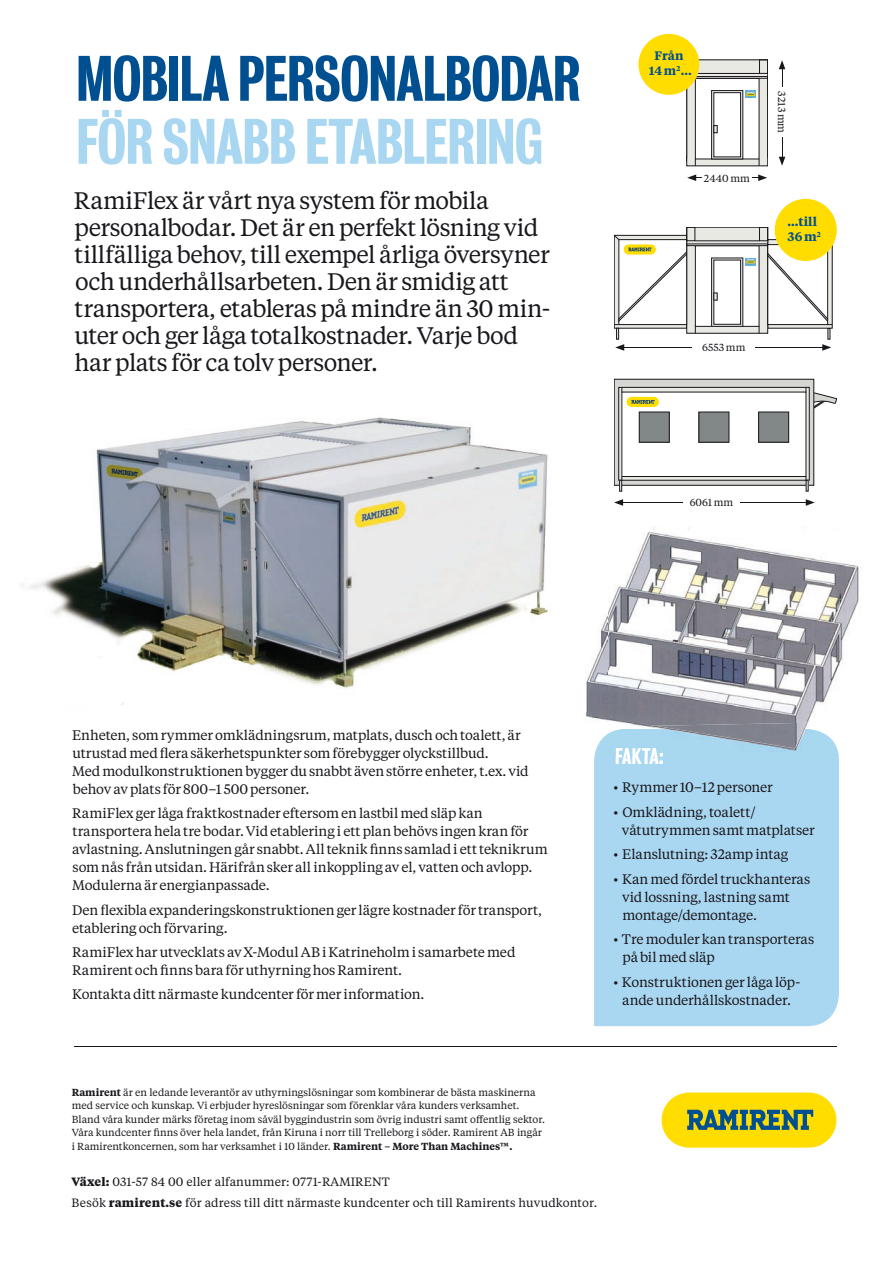
<style>
.page{position:relative;width:893px;height:1263px;background:#fff}
.page>*{position:absolute;margin:0;border:0;box-sizing:border-box;transform-origin:0 0}
.t1{font:500 58.5px "Bureau Grot Cond";letter-spacing:-.025em;color:#005091}
.t2{font:500 58.5px "Bureau Grot Cond";letter-spacing:-.025em;color:#a9d7f1}
.t3{font:23.85px/27px "Tiempos Text";letter-spacing:-.02em;color:#1a171c}
.t4{font:500 20.7px "Bureau Grot Cond";letter-spacing:-.02em;color:#fff}
.t5{font:13.65px/18px "Tiempos Text";letter-spacing:-.005em;color:#1a171c}
.t6{font:600 12.45px/14.9px "Tiempos Text";letter-spacing:.005em;color:#005091}
.t7{font:600 12.15px/14.7px "Tiempos Text";color:#005091;text-align:center}
.t8{font:12px/21px "Tiempos Text";letter-spacing:.01em;color:#1a171c}
.t9{font:10.2px/13.5px "Tiempos Text";color:#1a171c}
.s1{font-weight:600}
.s2{font-weight:700}
</style>
<div class="page">
<div style="left:594px;top:756px;width:245px;height:270px;background:#a9d7f1"></div>
<hr style="left:75px;top:1046px;width:762px;height:1px;background:#1a171c">
<div style="left:662px;top:1092px;width:174px;height:55px;background:#fd0;border-radius:28px"></div>
<svg style="left:687px;top:1110px;width:126px;height:20px"></svg>
<svg style="left:616px;top:381px;width:196px;height:102px;background:#bdbdba"></svg>
<div style="left:614px;top:379px;width:200px;height:106px;border:1px solid #1a171c"></div>
<svg style="left:621px;top:389px;width:186px;height:89px"></svg>
<div style="left:619px;top:387px;width:190px;height:93px;border:1px solid #1a171c"></div>
<div style="left:622px;top:392px;width:184px;height:84px;background:#fff"></div>
<div style="left:622px;top:392px;width:184px;height:85px;border:1px solid #1a171c"></div>
<svg style="left:806px;top:387px;width:31px;height:22px"></svg>
<svg style="left:619px;top:477px;width:4px;height:14px"></svg>
<svg style="left:806px;top:477px;width:2px;height:14px"></svg>
<div style="left:639px;top:412px;width:30px;height:30px;background:#828787"></div>
<div style="left:639px;top:412px;width:30px;height:30px;border:1px solid #1a171c"></div>
<div style="left:699px;top:412px;width:30px;height:30px;background:#828787"></div>
<div style="left:699px;top:412px;width:30px;height:30px;border:1px solid #1a171c"></div>
<div style="left:759px;top:412px;width:30px;height:30px;background:#828787"></div>
<div style="left:758px;top:412px;width:31px;height:30px;border:1px solid #1a171c"></div>
<div style="left:627px;top:397px;width:32px;height:10px;background:#fd0;border-radius:5px"></div>
<svg style="left:631px;top:400px;width:24px;height:4px"></svg>
<svg style="left:687px;top:60px;width:81px;height:106px"></svg>
<hr style="left:694px;top:178px;width:67px;height:1px;background:#1a171c">
<svg style="left:687px;top:174px;width:9px;height:7px"></svg>
<svg style="left:758px;top:174px;width:9px;height:7px"></svg>
<hr style="left:782px;top:67px;width:1px;height:92px;background:#1a171c">
<svg style="left:779px;top:60px;width:6px;height:9px"></svg>
<svg style="left:779px;top:157px;width:6px;height:9px"></svg>
<hr style="left:621px;top:502px;width:187px;height:1px;background:#1a171c">
<svg style="left:614px;top:499px;width:9px;height:7px"></svg>
<svg style="left:806px;top:499px;width:9px;height:7px"></svg>
<svg style="left:614px;top:227px;width:218px;height:124px"></svg>
<div style="left:702px;top:174px;width:49px;height:18px;background:#fff"></div>
<div style="left:773px;top:88px;width:13px;height:49px;background:#fff"></div>
<div style="left:683px;top:498px;width:57px;height:17px;background:#fff"></div>
<div style="left:693px;top:343px;width:62px;height:14px;background:#fff"></div>
<div style="left:638px;top:34px;width:61px;height:61px;background:#fd0;border-radius:50%"></div>
<div style="left:775px;top:199px;width:62px;height:62px;background:#fd0;border-radius:50%"></div>
<img style="left:21px;top:417px;width:527px;height:288px">
<img style="left:585px;top:527px;width:275px;height:201px">
<img style="left:594px;top:729px;width:245px;height:27px">
<img style="left:651px;top:722px;width:157px;height:28px">
<img style="left:616px;top:748px;width:47px;height:8px">
<img style="left:585px;top:527px;width:23px;height:185px">
<h1 class="t1" style="left:76px;top:45px;width:507px">MOBILA PERSONALBODAR</h1>
<h1 class="t2" style="left:76px;top:108px;width:469px">FÖR SNABB ETABLERING</h1>
<p class="t3" style="left:74px;top:186px;width:478px">RamiFlex är vårt nya system för mobila personalbodar. Det är en perfekt lösning vid tillfälliga behov, till exempel årliga översyner och underhållsarbeten. Den är smidig att transportera, etableras på mindre än 30 min&shy;uter och ger låga totalkostnader. Varje bod har plats för ca tolv personer.</p>
<p class="t7" style="left:649px;top:48px;width:44px">Från<br>14 m<sup>2</sup>...</p>
<p class="t9" style="left:704px;top:171px;width:47px">2440 mm</p>
<p class="t9" style="left:789px;top:91px;width:43px;rotate:90deg">3213 mm</p>
<p class="t6" style="left:787px;top:214px;width:35px">...till<br>36 m<sup>2</sup></p>
<p class="t9" style="left:702px;top:340px;width:45px">6553 mm</p>
<p class="t9" style="left:690px;top:495px;width:45px">6061 mm</p>
<p class="t5" style="left:72px;top:725px;width:458px">Enheten, som rymmer omklädningsrum, matplats, dusch och toalett, är utrustad med flera säkerhetspunkter som förebygger olyckstillbud.<br>Med modulkonstruktionen bygger du snabbt även större enheter, t.ex. vid behov av plats för 800–1 500 personer.</p>
<p class="t5" style="left:72px;top:803px;width:477px">RamiFlex ger låga fraktkostnader eftersom en lastbil med släp kan transportera hela tre bodar. Vid etablering i ett plan behövs ingen kran för avlastning. Anslutningen går snabbt. All teknik finns samlad i ett teknikrum som nås från utsidan. Härifrån sker all inkoppling av el, vatten och avlopp.<br>Modulerna är energianpassade.</p>
<p class="t5" style="left:72px;top:900px;width:471px">Den flexibla expanderingskonstruktionen ger lägre kostnader för transport, etablering och förvaring.</p>
<p class="t5" style="left:72px;top:942px;width:445px">RamiFlex har utvecklats av X-Modul AB i Katrineholm i samarbete med<br>Ramirent och finns bara för uthyrning hos Ramirent.</p>
<p class="t5" style="left:72px;top:985px;width:354px">Kontakta ditt närmaste kundcenter för mer information.</p>
<h3 class="t4" style="left:615px;top:744px;width:51px">FAKTA:</h3>
<p class="t5" style="left:613px;top:778px;width:161px">• Rymmer 10–12 personer</p>
<p class="t5" style="left:622px;top:802px;width:194px;text-indent:-9px">• Omklädning, toalett/ våtutrymmen samt matplatser</p>
<p class="t5" style="left:613px;top:845px;width:176px">• Elanslutning: 32amp intag</p>
<p class="t5" style="left:622px;top:869px;width:190px;text-indent:-9px">• Kan med fördel truckhanteras vid lossning, lastning samt montage/demontage.</p>
<p class="t5" style="left:622px;top:930px;width:193px;text-indent:-9px">• Tre moduler kan transporteras på bil med släp</p>
<p class="t5" style="left:613px;top:972px;width:189px;text-align:center">• Konstruktionen ger låga löp&shy;ande underhållskostnader.</p>
<p class="t9" style="left:72px;top:1085px;width:475px"><span class="s1">Ramirent</span> är en ledande leverantör av uthyrningslösningar som kombinerar de bästa maskinerna med service och kunskap. Vi erbjuder hyreslösningar som förenklar våra kunders verksamhet.<br>Bland våra kunder märks företag inom såväl byggindustrin som övrig industri samt offentlig sektor.<br>Våra kundcenter finns över hela landet, från Kiruna i norr till Trelleborg i söder. Ramirent AB ingår i Ramirentkoncernen, som har verksamhet i 10 länder. <span class="s1">Ramirent – More Than Machines™.</span></p>
<p class="t8" style="left:72px;top:1170px;width:527px"><span class="s2">Växel:</span> 031-57 84 00 eller alfanummer: 0771-RAMIRENT<br>Besök <span class="s2">ramirent.se</span> för adress till ditt närmaste kundcenter och till Ramirents huvudkontor.</p>
</div>
